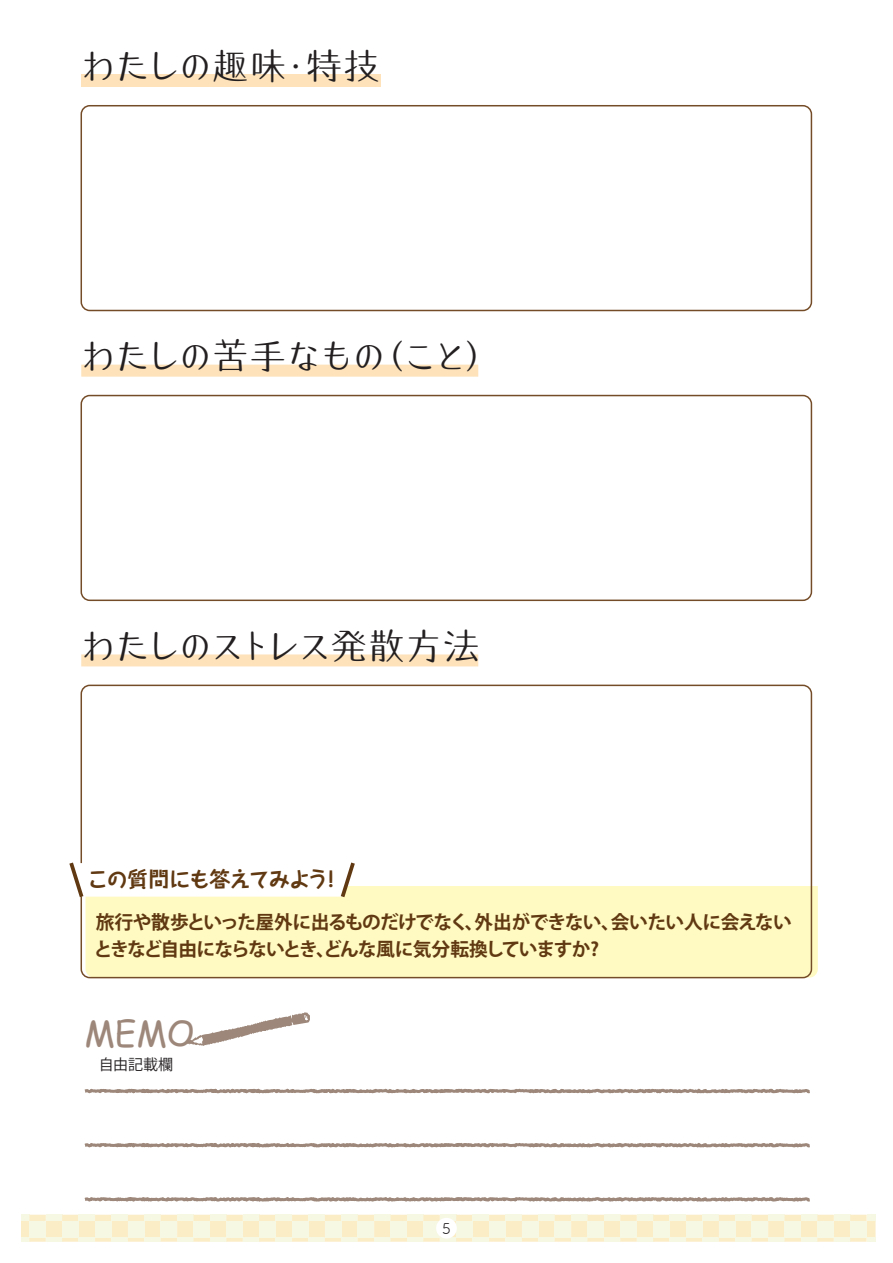
<style>
.page{position:relative;width:893px;height:1263px;background:#fff}
.page>*{position:absolute;margin:0;border:0;box-sizing:border-box;transform-origin:0 0}
.t1{font:37.5px "Budo Std L";letter-spacing:-.105em;color:#231f20}
.t2{font:37.5px "Budo Std L";letter-spacing:-.075em;color:#231f20}
.t3{font:34.5px "Comic Sans MS";color:#9d877a}
.t4{font:700 21px "Taka Hand Std";letter-spacing:-.05em;color:#603811}
.t5{font:700 18.75px/27px "Koz Go Pr 6 N";letter-spacing:-.04em;color:#603811}
.t6{font:15px "Koz Go Pr 6 N";letter-spacing:-.005em;color:#231f20}
.t7{font:15px "Tsuku B Rd Gothic Std R";color:#231f20}
</style>
<div class="page">
<div style="left:21px;top:1221px;width:8px;height:16px;background:#fbedc6"></div>
<div style="left:21px;top:1237px;width:8px;height:5px;background:#f7f8e4"></div>
<div style="left:21px;top:1215px;width:8px;height:6px;background:#f7f8e4"></div>
<svg style="left:29px;top:1215px;width:846px;height:27px;background:#f8f2d6"></svg>
<div style="left:867px;top:1215px;width:8px;height:6px;background:#f7f8e4"></div>
<div style="left:436px;top:1218px;width:21px;height:20px;background:#fff;border-radius:50%"></div>
<div style="left:86px;top:886px;width:732px;height:91px;background:#fffac1"></div>
<div style="left:81px;top:105px;width:731px;height:206px;border:2px solid #754c28;border-radius:9px"></div>
<div style="left:81px;top:75px;width:300px;height:12px;background:#fde2ba"></div>
<div style="left:81px;top:395px;width:731px;height:206px;border:2px solid #754c28;border-radius:9px"></div>
<div style="left:81px;top:365px;width:397px;height:12px;background:#fde2ba"></div>
<div style="left:81px;top:685px;width:731px;height:293px;border:2px solid #754c28;border-radius:9px"></div>
<div style="left:81px;top:654px;width:397px;height:12px;background:#fde2ba"></div>
<svg style="left:84px;top:1088px;width:726px;height:6px"></svg>
<svg style="left:84px;top:1143px;width:726px;height:5px"></svg>
<svg style="left:84px;top:1197px;width:726px;height:5px"></svg>
<svg style="left:186px;top:1012px;width:124px;height:34px"></svg>
<svg style="left:69px;top:858px;width:289px;height:43px"></svg>
<h1 class="t2" style="left:79px;top:39px;width:303px">わたしの趣味・特技</h1>
<h1 class="t1" style="left:79px;top:329px;width:425px">わたしの苦手なもの（こと）</h1>
<h1 class="t1" style="left:79px;top:619px;width:403px">わたしのストレス発散方法</h1>
<p class="t4" style="left:87px;top:864px;width:256px">この質問にも答えてみよう！</p>
<p class="t5" style="left:94px;top:909px;width:699px">旅行や散歩といった屋外に出るものだけでなく、外出ができない、会いたい人に会えないときなど自由にならないとき、どんな風に気分転換していますか?</p>
<h2 class="t3" style="left:84px;top:1008px;width:111px">MEMO</h2>
<p class="t6" style="left:99px;top:1056px;width:76px">自由記載欄</p>
<p class="t7" style="left:442px;top:1216px;width:10px">5</p>
</div>
